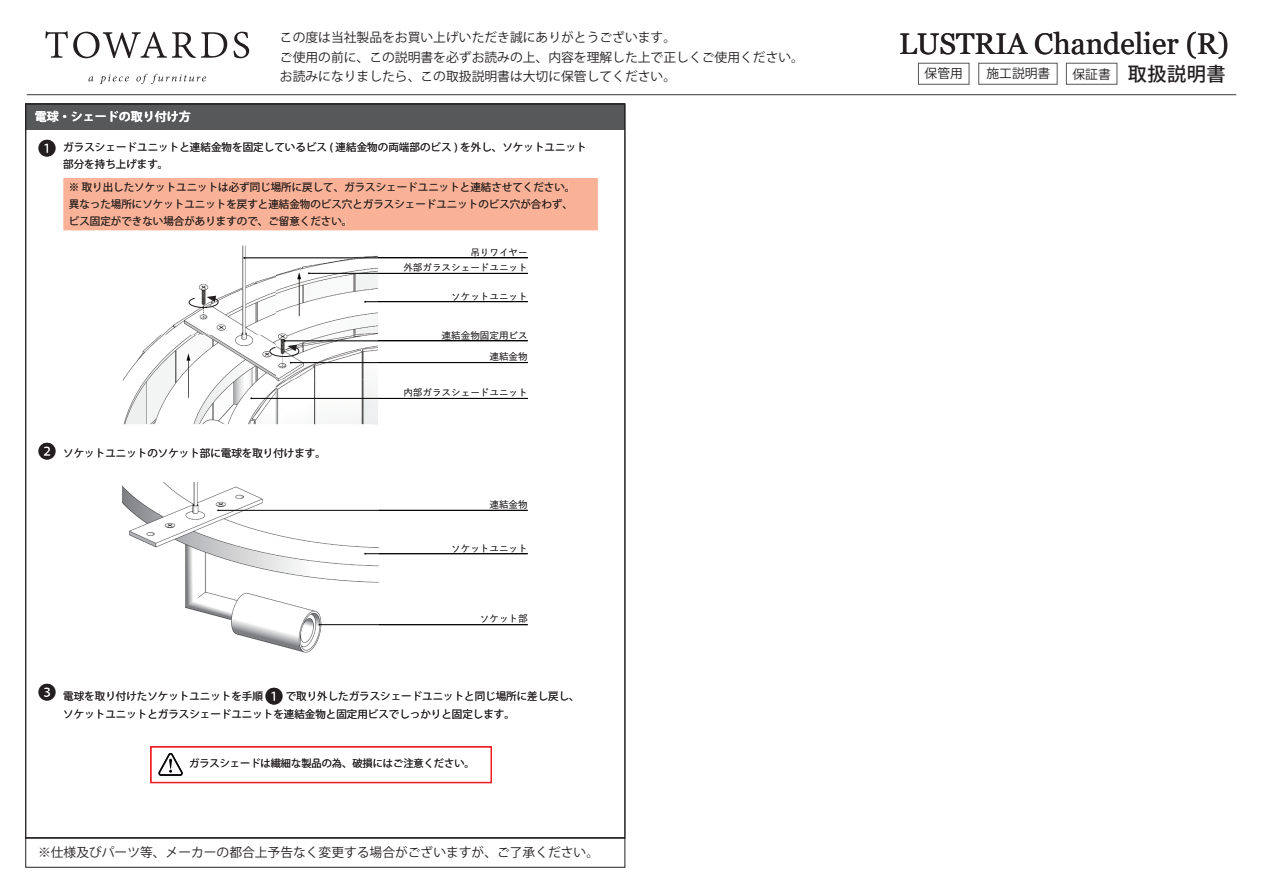
<style>
.page{position:relative;width:1263px;height:893px;background:#fff}
.page>*{position:absolute;margin:0;border:0;box-sizing:border-box;transform-origin:0 0}
.t1{font:29.7px "Georgia";color:#231f20}
.t2{font:500 19.2px "Koz Go Pr 6 N";letter-spacing:.025em;color:#231f20}
.t3{font:18px "Koz Go Pr 6 N";color:#231f20}
.t4{font:12.75px/19.2px "Koz Go Pr 6 N";color:#231f20}
.t5{font:700 12px "Koz Go Pr 6 N";color:#fff}
.t6{font:10.5px/17px "Koz Go Pr 6 N";color:#231f20}
.t7{font:10.2px "Koz Go Pr 6 N";color:#231f20}
.t8{font:9.6px "Yu Gothic";color:#231f20}
.s1{font-size:18px}
.s2{font-weight:400;font-size:12.75px}
</style>
<div class="page">
<hr style="left:27px;top:94px;width:1209px;height:1px;background:#57585a">
<div style="left:1066px;top:63px;width:51px;height:22px;border:1px solid #57585a"></div>
<div style="left:918px;top:63px;width:51px;height:22px;border:1px solid #57585a"></div>
<div style="left:978px;top:63px;width:79px;height:22px;border:1px solid #57585a"></div>
<svg style="left:45px;top:31px;width:182px;height:27px"></svg>
<svg style="left:233px;top:32px;width:16px;height:26px"></svg>
<svg style="left:88px;top:77px;width:5px;height:4px"></svg>
<svg style="left:100px;top:74px;width:29px;height:10px"></svg>
<svg style="left:136px;top:74px;width:70px;height:10px"></svg>
<div style="left:26px;top:838px;width:599px;height:29px;border:1px solid #231f20"></div>
<div style="left:26px;top:104px;width:599px;height:25px;background:#57585a"></div>
<img style="left:123px;top:482px;width:255px;height:171px">
<hr style="left:218px;top:510px;width:310px;height:1px;background:#030303">
<hr style="left:365px;top:553px;width:163px;height:1px;background:#030303">
<hr style="left:319px;top:624px;width:209px;height:1px;background:#030303">
<img style="left:123px;top:246px;width:255px;height:178px">
<hr style="left:244px;top:258px;width:284px;height:1px;background:#030303">
<hr style="left:291px;top:362px;width:237px;height:1px;background:#030303">
<hr style="left:285px;top:341px;width:243px;height:1px;background:#030303">
<hr style="left:365px;top:301px;width:163px;height:1px;background:#030303">
<svg style="left:364px;top:301px;width:14px;height:2px"></svg>
<hr style="left:309px;top:273px;width:219px;height:1px;background:#030303">
<hr style="left:251px;top:398px;width:277px;height:1px;background:#030303">
<div style="left:63px;top:178px;width:535px;height:52px;background:#f9b297"></div>
<div style="left:70px;top:182px;width:498px;height:10px;background:#f9b297"></div>
<div style="left:69px;top:199px;width:497px;height:10px;background:#f9b297"></div>
<div style="left:71px;top:216px;width:274px;height:10px;background:#f9b297"></div>
<svg style="left:158px;top:753px;width:25px;height:23px"></svg>
<div style="left:150px;top:746px;width:342px;height:37px;border:1px solid #ee1d23"></div>
<svg style="left:269px;top:340px;width:30px;height:23px"></svg>
<svg style="left:188px;top:296px;width:31px;height:12px"></svg>
<p class="t5" style="left:35px;top:110px;width:158px">電球・シェードの取り付け方</p>
<p class="t4" style="left:280px;top:28px;width:526px">この度は当社製品をお買い上げいただき誠にありがとうございます。<br>ご使用の前に、この説明書を必ずお読みの上、内容を理解した上で正しくご使用ください。お読みになりましたら、この取扱説明書は大切に保管してください。</p>
<h3 class="t3" style="left:38px;top:138px;width:19px">❶</h3>
<p class="t6" style="left:63px;top:139px;width:525px">ガラスシェードユニットと連結金物を固定しているビス ( 連結金物の両端部のビス ) を外し、ソケットユニット部分を持ち上げます。</p>
<p class="t6" style="left:69px;top:179px;width:508px">※ 取り出したソケットユニットは必ず同じ場所に戻して、ガラスシェードユニットと連結させてください。異なった場所にソケットユニットを戻すと連結金物のビス穴とガラスシェードユニットのビス穴が合わず、ビス固定ができない場合がありますので、ご留意ください。</p>
<p class="t8" style="left:470px;top:243px;width:59px">吊りワイヤー</p>
<p class="t8" style="left:403px;top:258px;width:126px">外部ガラスシェードユニット</p>
<p class="t8" style="left:451px;top:287px;width:78px">ソケットユニット</p>
<p class="t8" style="left:442px;top:326px;width:88px">連結金物固定用ビス</p>
<p class="t8" style="left:489px;top:348px;width:40px">連結金物</p>
<p class="t8" style="left:403px;top:383px;width:126px">内部ガラスシェードユニット</p>
<h3 class="t3" style="left:38px;top:441px;width:19px">❷</h3>
<p class="t6" style="left:63px;top:445px;width:264px">ソケットユニットのソケット部に電球を取り付けます。</p>
<p class="t8" style="left:489px;top:496px;width:40px">連結金物</p>
<p class="t8" style="left:451px;top:539px;width:78px">ソケットユニット</p>
<p class="t8" style="left:480px;top:610px;width:49px">ソケット部</p>
<h3 class="t3" style="left:38px;top:683px;width:19px">❸</h3>
<p class="t6" style="left:63px;top:687px;width:518px;line-height:18.6px">電球を取り付けたソケットユニットを手順 <span class="s1">❶</span> で取り外したガラスシェードユニットと同じ場所に差し戻し、ソケットユニットとガラスシェードユニットを連結金物と固定用ビスでしっかりと固定します。</p>
<p class="t7" style="left:189px;top:758px;width:287px">ガラスシェードは繊細な製品の為、破損にはご注意ください。</p>
<p class="t4" style="left:38px;top:842px;width:563px">※仕様及びパーツ等、メーカーの都合上予告なく変更する場合がございますが、ご了承ください。</p>
<h1 class="t1" style="left:899px;top:26px;width:331px">LUSTRIA Chandelier (R)</h1>
<p class="t4" style="left:924px;top:64px;width:40px">保管用</p>
<p class="t4" style="left:986px;top:64px;width:65px">施工説明書</p>
<h2 class="t2" style="left:1072px;top:63px;width:155px"><span class="s2">保証書</span> 取扱説明書</h2>
</div>
